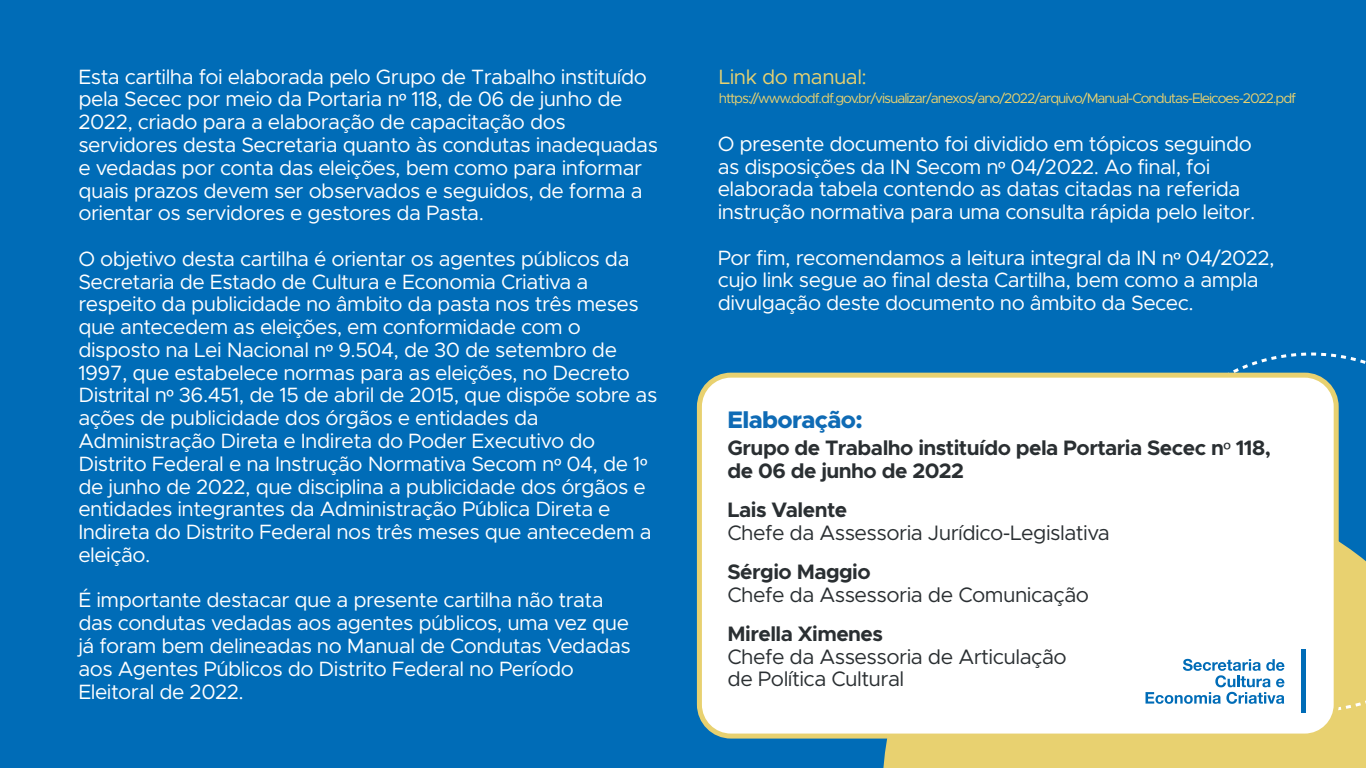
<style>
.page{position:relative;width:1366px;height:768px;background:#006cb7}
.page>*{position:absolute;margin:0;border:0;box-sizing:border-box;transform-origin:0 0}
.t1{font:800 24px "Metropolis";letter-spacing:-.025em;color:#0f6bb5}
.t2{font:21px/23px "Metropolis";letter-spacing:-.025em;color:#2a2f32}
.t3{font:700 21px/23px "Metropolis";letter-spacing:-.025em;color:#2a2f32}
.t4{font:20.8px/22.8px "Metropolis";letter-spacing:-.025em;color:#fff}
.t5{font:20.8px "Metropolis";letter-spacing:-.025em;color:#e8d170}
.t6{font:14px "Metropolis";letter-spacing:-.075em;color:#e8d170}
.s1{font-family:"Myriad Pro"}
.s2{font-family:"Myriad Pro";font-weight:400}
</style>
<div class="page">
<div style="left:883px;top:712px;width:483px;height:56px;background:#e8d170"></div>
<svg style="left:1131px;top:353px;width:235px;height:359px"></svg>
<div style="left:699px;top:375px;width:637px;height:361px;background:#fff;border-radius:32px"></div>
<div style="left:697px;top:373px;width:642px;height:366px;border:5px solid #e8d170;border-radius:32px"></div>
<svg style="left:1146px;top:659px;width:138px;height:45px"></svg>
<div style="left:1301px;top:650px;width:5px;height:63px;background:#006cb7"></div>
<p class="t4" style="left:78px;top:65px;width:581px">Esta cartilha foi elaborada pelo Grupo de Trabalho instituído pela Secec por meio da Portaria n<span class="s1">º</span> 118, de 06 de junho de 2022, criado para a elaboração de capacitação dos servidores desta Secretaria quanto às condutas inadequadas e vedadas por conta das eleições, bem como para informar quais prazos devem ser observados e seguidos, de forma a orientar os servidores e gestores da Pasta.</p>
<p class="t4" style="left:78px;top:247px;width:580px">O objetivo desta cartilha é orientar os agentes públicos da Secretaria de Estado de Cultura e Economia Criativa a respeito da publicidade no âmbito da pasta nos três meses que antecedem as eleições, em conformidade com o disposto na Lei Nacional n<span class="s1">º</span> 9.504, de 30 de setembro de 1997, que estabelece normas para as eleições, no Decreto Distrital n<span class="s1">º</span> 36.451, de 15 de abril de 2015, que dispõe sobre as ações de publicidade dos órgãos e entidades da Administração Direta e Indireta do Poder Executivo do Distrito Federal e na Instrução Normativa Secom n<span class="s1">º</span> 04, de 1<span class="s1">º </span>de junho de 2022, que disciplina a publicidade dos órgãos e entidades integrantes da Administração Pública Direta e Indireta do Distrito Federal nos três meses que antecedem a eleição.</p>
<p class="t4" style="left:78px;top:589px;width:554px">É importante destacar que a presente cartilha não trata das condutas vedadas aos agentes públicos, uma vez que já foram bem delineadas no Manual de Condutas Vedadas aos Agentes Públicos do Distrito Federal no Período Eleitoral de 2022.</p>
<p class="t5" style="left:719px;top:64px;width:150px">Link do manual:</p>
<p class="t6" style="left:719px;top:90px;width:579px">https://www.dodf.df.gov.br/visualizar/anexos/ano/2022/arquivo/Manual-Condutas-Eleicoes-2022.pdf</p>
<p class="t4" style="left:718px;top:132px;width:539px">O presente documento foi dividido em tópicos seguindo as disposições da IN Secom n<span class="s1">º</span> 04/2022. Ao final, foi elaborada tabela contendo as datas citadas na referida instrução normativa para uma consulta rápida pelo leitor.</p>
<p class="t4" style="left:718px;top:246px;width:559px">Por fim, recomendamos a leitura integral da IN n<span class="s1">º</span> 04/2022, cujo link segue ao final desta Cartilha, bem como a ampla divulgação deste documento no âmbito da Secec.</p>
<p class="t1" style="left:728px;top:404px;width:137px">Elaboração:</p>
<p class="t3" style="left:728px;top:436px;width:545px">Grupo de Trabalho instituído pela Portaria Secec n<span class="s2">º</span> 118, de 06 de junho de 2022</p>
<p class="t3" style="left:728px;top:498px;width:121px">Lais Valente</p>
<p class="t2" style="left:728px;top:521px;width:384px">Chefe da Assessoria Jurídico-Legislativa</p>
<p class="t3" style="left:728px;top:560px;width:145px">Sérgio Maggio</p>
<p class="t2" style="left:728px;top:583px;width:363px">Chefe da Assessoria de Comunicação</p>
<p class="t3" style="left:728px;top:622px;width:157px">Mirella Ximenes</p>
<p class="t2" style="left:728px;top:645px;width:341px">Chefe da Assessoria de Articulação de Política Cultural</p>
</div>
